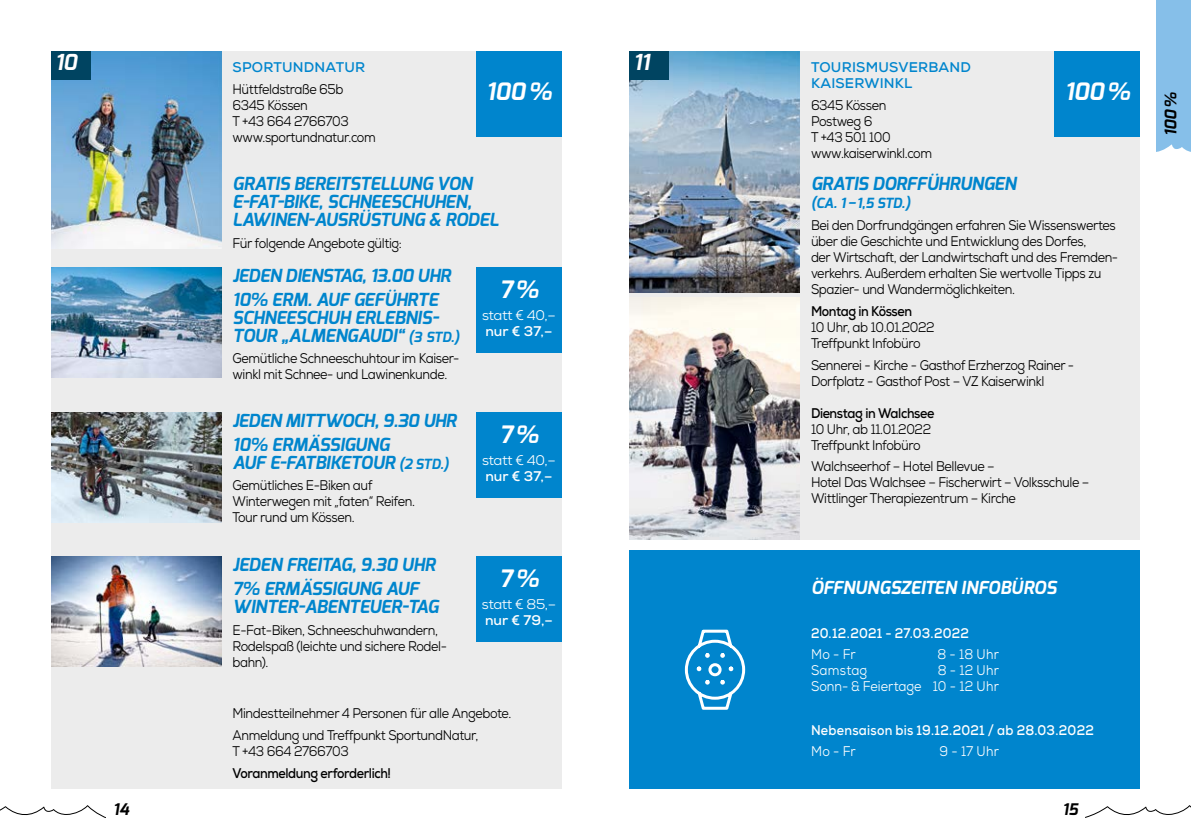
<style>
.page{position:relative;width:1191px;height:840px;background:#fff}
.page>*{position:absolute;margin:0;border:0;box-sizing:border-box;transform-origin:0 0}
.t1{font:italic 700 24px "Exo";color:#fff}
.t2{font:italic 700 22px "Exo";color:#fff}
.t3{font:italic 700 18px/18px "Exo";letter-spacing:-.01em;color:#0085cd}
.t4{font:italic 700 18px "Exo";letter-spacing:.005em;color:#fff}
.t5{font:italic 700 16px "Exo";color:#000}
.t6{font:14px/16px "Nexa";letter-spacing:-.03em;color:#000;scale:.9 1}
.t7{font:700 14px "Nexa";letter-spacing:.015em;color:#fff;scale:.9 1}
.t8{font:700 14px "Nexa";letter-spacing:-.03em;color:#000;scale:.9 1}
.t9{font:14px/16px "Nexa";color:#fff;text-align:right;scale:.9 1}
.t10{font:700 14px/16px "Nexa";letter-spacing:.015em;color:#0085cd}
.t11{font:14px "Nexa";color:#fff}
.t12{font:700 14px "Nexa";letter-spacing:.015em;color:#fff}
.t13{font:italic 700 14px "Exo";color:#0085cd}
.t14{font:14px "Nexa";letter-spacing:.02em;color:#fff;scale:.9 1}
.s1{font-size:14px}
</style>
<div class="page">
<div style="left:1157px;top:0;width:34px;height:155px;background:#86bfe9"></div>
<svg style="left:1157px;top:144px;width:34px;height:11px"></svg>
<svg style="left:1085px;top:805px;width:106px;height:12px"></svg>
<svg style="left:0;top:805px;width:106px;height:12px"></svg>
<div style="left:629px;top:51px;width:511px;height:488px;background:#ececec"></div>
<div style="left:1054px;top:51px;width:86px;height:85px;background:#0085cd"></div>
<img style="left:629px;top:51px;width:170px;height:241px">
<img style="left:629px;top:298px;width:170px;height:241px">
<div style="left:629px;top:51px;width:39px;height:29px;background:#004461"></div>
<div style="left:629px;top:550px;width:511px;height:238px;background:#0085cd"></div>
<svg style="left:684px;top:629px;width:62px;height:81px"></svg>
<div style="left:51px;top:51px;width:510px;height:737px;background:#ececec"></div>
<img style="left:51px;top:51px;width:170px;height:197px">
<div style="left:51px;top:51px;width:39px;height:29px;background:#004461"></div>
<div style="left:476px;top:51px;width:85px;height:85px;background:#0085cd"></div>
<img style="left:51px;top:556px;width:170px;height:110px">
<div style="left:476px;top:556px;width:85px;height:85px;background:#0085cd"></div>
<img style="left:51px;top:412px;width:170px;height:110px">
<div style="left:476px;top:412px;width:85px;height:85px;background:#0085cd"></div>
<img style="left:51px;top:267px;width:170px;height:110px">
<div style="left:476px;top:267px;width:85px;height:85px;background:#0085cd"></div>
<h2 class="t2" style="left:55px;top:48px;width:23px">10</h2>
<p class="t10" style="left:233px;top:59px;width:134px">SPORTUNDNATUR</p>
<p class="t6" style="left:232px;top:81px;width:161px">Hüttfeldstraße 65b<br>6345 Kössen<br>T +43 664 2766703 www.sportundnatur.com</p>
<p class="t3" style="left:232px;top:175px;width:268px">GRATIS BEREITSTELLUNG VON<br>E-FAT-BIKE, SCHNEESCHUHEN,<br>LAWINEN-AUSRÜSTUNG &amp; RODEL</p>
<p class="t6" style="left:232px;top:235px;width:190px">Für folgende Angebote gültig:</p>
<h1 class="t1" style="left:486px;top:76px;width:67px">100%</h1>
<p class="t3" style="left:232px;top:263px;width:220px;line-height:23.6px">JEDEN DIENSTAG, 13.00 UHR<br>10% ERM. AUF GEFÜHRTE</p>
<p class="t3" style="left:232px;top:308px;width:228px">SCHNEESCHUH ERLEBNIS-<br>TOUR „ALMENGAUDI“ <span class="s1">(3 STD.)</span></p>
<p class="t6" style="left:232px;top:350px;width:254px">Gemütliche Schneeschuhtour im Kaiser&shy;winkl mit Schnee- und Lawinenkunde.</p>
<p class="t3" style="left:232px;top:408px;width:225px;line-height:23.6px">JEDEN MITTWOCH, 9.30 UHR<br>10% ERMÄSSIGUNG</p>
<p class="t3" style="left:232px;top:453px;width:218px">AUF E-FATBIKETOUR <span class="s1">(2 STD.)</span></p>
<p class="t6" style="left:232px;top:477px;width:204px">Gemütliches E-Biken auf<br>Winterwegen mit „faten“ Reifen.<br>Tour rund um Kössen.</p>
<p class="t3" style="left:232px;top:552px;width:204px;line-height:23.6px">JEDEN FREITAG, 9.30 UHR<br>7% ERMÄSSIGUNG AUF</p>
<p class="t3" style="left:232px;top:597px;width:207px">WINTER-ABENTEUER-TAG</p>
<p class="t6" style="left:232px;top:621px;width:240px">E-Fat-Biken, Schneeschuhwandern,<br>Rodelspaß (leichte und sichere Rodel&shy;bahn).</p>
<h1 class="t1" style="left:499px;top:274px;width:40px">7%</h1>
<p class="t11" style="left:482px;top:306px;width:75px">statt € 40,–</p>
<p class="t12" style="left:485px;top:322px;width:68px">nur € 37,–</p>
<h1 class="t1" style="left:499px;top:419px;width:40px">7%</h1>
<p class="t11" style="left:482px;top:451px;width:75px">statt € 40,–</p>
<p class="t12" style="left:485px;top:466px;width:68px">nur € 37,–</p>
<h1 class="t1" style="left:499px;top:563px;width:41px">7%</h1>
<p class="t11" style="left:482px;top:595px;width:76px">statt € 85,–</p>
<p class="t12" style="left:485px;top:610px;width:69px">nur € 79,–</p>
<p class="t6" style="left:232px;top:702px;width:311px;line-height:21.6px">Mindestteilnehmer 4 Personen für alle Angebote.<br>Anmeldung und Treffpunkt SportundNatur,</p>
<p class="t6" style="left:232px;top:742px;width:131px">T +43 664 2766703</p>
<p class="t8" style="left:232px;top:763px;width:178px">Voranmeldung erforderlich!</p>
<h2 class="t2" style="left:633px;top:48px;width:18px">11</h2>
<p class="t10" style="left:811px;top:59px;width:161px">TOURISMUSVERBAND<br>KAISERWINKL</p>
<p class="t6" style="left:811px;top:97px;width:136px">6345 Kössen<br>Postweg 6<br>T +43 501 100 www.kaiserwinkl.com</p>
<h1 class="t1" style="left:1064px;top:76px;width:67px">100%</h1>
<p class="t3" style="left:811px;top:175px;width:207px">GRATIS DORFFÜHRUNGEN</p>
<p class="t13" style="left:811px;top:194px;width:101px">(CA. 1 –1,5 STD.)</p>
<p class="t6" style="left:811px;top:217px;width:343px">Bei den Dorfrundgängen erfahren Sie Wissenswertes über die Geschichte und Entwicklung des Dorfes,<br>der Wirtschaft, der Landwirtschaft und des Fremden&shy;verkehrs. Außerdem erhalten Sie wertvolle Tipps zu Spazier- und Wandermöglichkeiten.</p>
<p class="t8" style="left:811px;top:302px;width:114px">Montag in Kössen</p>
<p class="t6" style="left:811px;top:319px;width:139px">10 Uhr, ab 10.01.2022<br>Treffpunkt Infobüro</p>
<p class="t6" style="left:811px;top:356px;width:294px">Sennerei - Kirche - Gasthof Erzherzog Rainer -<br>Dorfplatz - Gasthof Post – VZ Kaiserwinkl</p>
<p class="t8" style="left:811px;top:403px;width:139px">Dienstag in Walchsee</p>
<p class="t6" style="left:811px;top:420px;width:135px">10 Uhr, ab 11.01.2022<br>Treffpunkt Infobüro</p>
<p class="t6" style="left:811px;top:458px;width:311px">Walchseerhof – Hotel Bellevue –<br>Hotel Das Walchsee – Fischerwirt – Volksschule –<br>Wittlinger Therapiezentrum – Kirche</p>
<p class="t4" style="left:811px;top:575px;width:247px">ÖFFNUNGSZEITEN INFOBÜROS</p>
<p class="t7" style="left:811px;top:623px;width:177px">20.12.2021 - 27.03.2022</p>
<p class="t9" style="left:811px;top:646px;width:51px">Mo - Fr</p>
<p class="t9" style="left:937px;top:646px;width:70px">8 - 18 Uhr</p>
<p class="t14" style="left:811px;top:661px;width:64px">Samstag</p>
<p class="t9" style="left:811px;top:662px;width:210px">8 - 12 Uhr<br>Sonn- &amp; Feiertage 10 - 12 Uhr</p>
<p class="t7" style="left:811px;top:720px;width:316px">Nebensaison bis 19.12.2021 / ab 28.03.2022</p>
<p class="t9" style="left:811px;top:743px;width:51px">Mo - Fr</p>
<p class="t9" style="left:939px;top:743px;width:68px">9 - 17 Uhr</p>
<p class="t5" style="left:113px;top:798px;width:17px">14</p>
<p class="t5" style="left:1062px;top:798px;width:17px">15</p>
<p class="t5" style="left:1160px;top:136px;width:45px;rotate:-90deg">100%</p>
</div>
